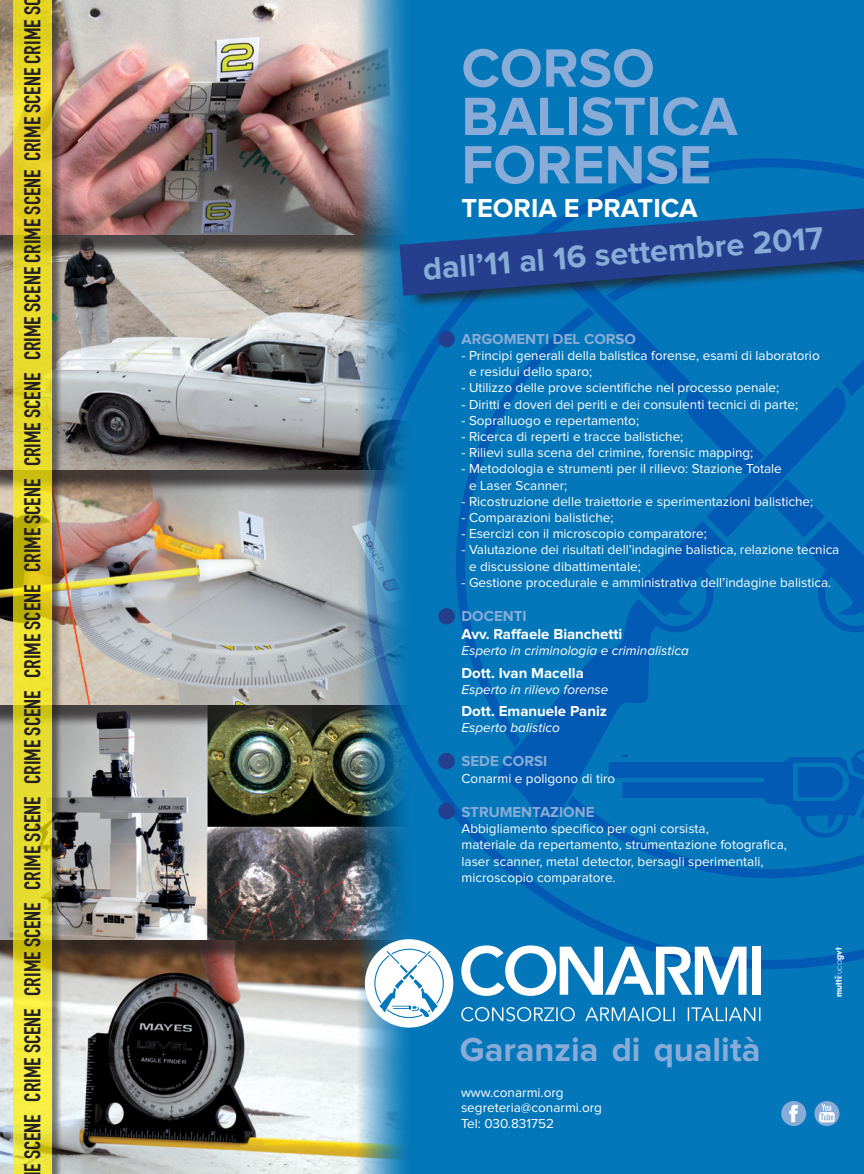
<style>
.page{position:relative;width:864px;height:1174px;background:#fff}
.page>*{position:absolute;margin:0;border:0;box-sizing:border-box;transform-origin:0 0}
.t1{font:700 55.8px "Proxima Nova";color:#88acd7}
.t2{font:700 34.5px "Proxima Nova";color:#88acd7}
.t3{font:700 32.55px "Proxima Nova";color:#88acd7}
.t4{font:700 27px "Proxima Nova";color:#fff}
.t5{font:700 22.5px "DIN Condensed";color:#231f20}
.t6{font:700 15px "Proxima Nova";color:#fff}
.t7{font:700 15px "Proxima Nova";color:#88acd7}
.t8{font:13.5px "Proxima Nova";color:#fff}
.t9{font:italic 13.5px "Proxima Nova";color:#fff}
.t10{font:800 9px "Futura";color:#fff}
.s1{font-weight:300}
</style>
<div class="page">
<div style="left:0;top:0;width:863px;height:1174px;background:#0477ba"></div>
<img style="left:0;top:962px;width:355px;height:212px">
<div style="left:0;top:711px;width:421px;height:251px;background:#231f20;opacity:.75"></div>
<div style="left:0;top:476px;width:420px;height:251px;background:#231f20;opacity:.75"></div>
<div style="left:0;top:242px;width:421px;height:250px;background:#231f20;opacity:.75"></div>
<div style="left:0;top:0;width:420px;height:258px;background:#231f20;opacity:.75"></div>
<img style="left:355px;top:0;width:65px;height:1174px">
<svg style="left:365px;top:158px;width:498px;height:811px"></svg>
<svg style="left:455px;top:309px;width:408px;height:569px"></svg>
<svg style="left:492px;top:309px;width:371px;height:534px"></svg>
<svg style="left:605px;top:746px;width:258px;height:130px"></svg>
<svg style="left:461px;top:1007px;width:299px;height:14px"></svg>
<div style="left:751px;top:946px;width:9px;height:48px;background:#fff"></div>
<svg style="left:461px;top:945px;width:285px;height:51px"></svg>
<div style="left:365px;top:939px;width:88px;height:88px;background:#fff;border-radius:50%"></div>
<svg style="left:375px;top:949px;width:68px;height:68px"></svg>
<svg style="left:378px;top:949px;width:60px;height:68px"></svg>
<div style="left:438px;top:331px;width:16px;height:16px;background:#253f8e;border-radius:50%"></div>
<div style="left:438px;top:608px;width:16px;height:16px;background:#253f8e;border-radius:50%"></div>
<div style="left:438px;top:753px;width:16px;height:16px;background:#253f8e;border-radius:50%"></div>
<div style="left:438px;top:803px;width:16px;height:16px;background:#253f8e;border-radius:50%"></div>
<div style="left:405px;top:205px;width:458px;height:104px;background:#231f20;opacity:.75"></div>
<svg style="left:399px;top:208px;width:464px;height:88px;fill:#253f8e"></svg>
<div style="left:15px;top:0;width:48px;height:1174px;background:#231f20;opacity:.75"></div>
<svg style="left:14px;top:0;width:38px;height:1174px;background:#e5d829"></svg>
<svg style="left:814px;top:1101px;width:25px;height:25px"></svg>
<div style="left:780px;top:1101px;width:25px;height:25px;background:#88acd7;border-radius:50%"></div>
<svg style="left:789px;top:1104px;width:9px;height:18px"></svg>
<svg style="left:818px;top:1104px;width:16px;height:18px"></svg>
<p class="t5" style="left:19px;top:1171px;width:1176px;rotate:-90deg">E SCENE CRIME SCENE CRIME SCENE CRIME SCENE CRIME SCENE CRIME SCENE CRIME SCENE CRIME SCENE CRIME SCENE CRIME SCENE CRIME SCENE CRIME SC</p>
<p class="t1" style="left:461px;top:43px;width:195px">CORSO</p>
<p class="t1" style="left:461px;top:91px;width:277px">BALISTICA</p>
<p class="t1" style="left:461px;top:139px;width:251px">FORENSE</p>
<p class="t4" style="left:461px;top:195px;width:237px">TEORIA E PRATICA</p>
<p class="t3" style="left:421px;top:252px;width:403px;rotate:-4deg">dall’11 al 16 settembre 2017</p>
<p class="t7" style="left:461px;top:332px;width:176px">ARGOMENTI DEL CORSO</p>
<p class="t8" style="left:461px;top:349px;width:359px">- Principi generali della balistica forense, esami di laboratorio</p>
<p class="t8" style="left:469px;top:365px;width:125px">e residui dello sparo;</p>
<p class="t8" style="left:461px;top:382px;width:319px">- Utilizzo delle prove scientifiche nel processo penale;</p>
<p class="t8" style="left:461px;top:398px;width:338px">- Diritti e doveri dei periti e dei consulenti tecnici di parte;</p>
<p class="t8" style="left:461px;top:414px;width:179px">- Sopralluogo e repertamento;</p>
<p class="t8" style="left:461px;top:430px;width:223px">- Ricerca di reperti e tracce balistiche;</p>
<p class="t8" style="left:461px;top:446px;width:293px">- Rilievi sulla scena del crimine, forensic mapping;</p>
<p class="t8" style="left:461px;top:463px;width:322px">- Metodologia e strumenti per il rilievo: Stazione Totale</p>
<p class="t8" style="left:469px;top:479px;width:100px">e Laser Scanner;</p>
<p class="t8" style="left:461px;top:495px;width:353px">- Ricostruzione delle traiettorie e sperimentazioni balistiche;</p>
<p class="t8" style="left:461px;top:511px;width:153px">- Comparazioni balistiche;</p>
<p class="t8" style="left:461px;top:527px;width:247px">- Esercizi con il microscopio comparatore;</p>
<p class="t8" style="left:461px;top:544px;width:379px">- Valutazione dei risultati dell’indagine balistica, relazione tecnica</p>
<p class="t8" style="left:469px;top:560px;width:173px">e discussione dibattimentale;</p>
<p class="t8" style="left:461px;top:576px;width:371px">- Gestione procedurale e amministrativa dell’indagine balistica.</p>
<p class="t7" style="left:461px;top:609px;width:67px">DOCENTI</p>
<p class="t6" style="left:461px;top:627px;width:162px">Avv. Raffaele Bianchetti</p>
<p class="t9" style="left:461px;top:644px;width:229px">Esperto in criminologia e criminalistica</p>
<p class="t6" style="left:461px;top:665px;width:124px">Dott. Ivan Macella</p>
<p class="t9" style="left:461px;top:683px;width:148px">Esperto in rilievo forense</p>
<p class="t6" style="left:461px;top:704px;width:147px">Dott. Emanuele Paniz</p>
<p class="t9" style="left:461px;top:721px;width:100px">Esperto balistico</p>
<p class="t7" style="left:461px;top:754px;width:87px">SEDE CORSI</p>
<p class="t8" style="left:461px;top:772px;width:155px">Conarmi e poligono di tiro</p>
<p class="t7" style="left:461px;top:805px;width:134px">STRUMENTAZIONE</p>
<p class="t8" style="left:461px;top:822px;width:249px">Abbigliamento specifico per ogni corsista,</p>
<p class="t8" style="left:461px;top:838px;width:327px">materiale da repertamento, strumentazione fotografica,</p>
<p class="t8" style="left:461px;top:855px;width:303px">laser scanner, metal detector, bersagli sperimentali,</p>
<p class="t8" style="left:461px;top:871px;width:156px">microscopio comparatore.</p>
<p class="t2" style="left:459px;top:1033px;width:302px">Garanzia di qualità</p>
<p class="t8" style="left:461px;top:1086px;width:104px">www.conarmi.org</p>
<p class="t8" style="left:461px;top:1101px;width:142px">segreteria@conarmi.org</p>
<p class="t8" style="left:461px;top:1117px;width:94px">Tel: 030.831752</p>
<p class="t10" style="left:832px;top:997px;width:51px;rotate:-90deg">mutti<span class="s1">luca</span>gvt</p>
</div>
